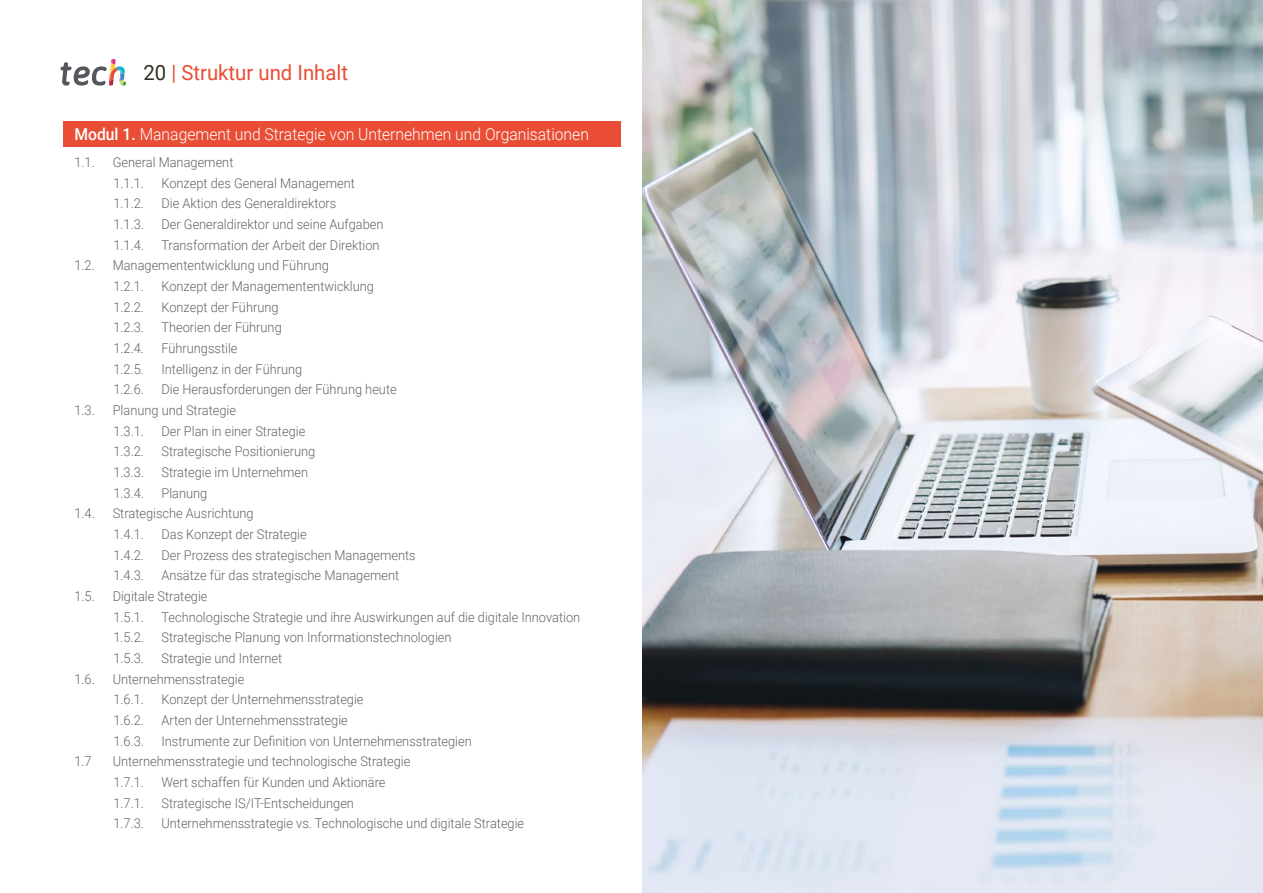
<style>
.page{position:relative;width:1263px;height:893px;background:#fff}
.page>*{position:absolute;margin:0;border:0;box-sizing:border-box;transform-origin:0 0}
.t1{font:21px "Roboto";color:#e94d35}
.t2{font:300 16.5px "Roboto";color:#fff;scale:.95 1}
.t3{font:300 13.5px/20.7px "Roboto";color:#61646a;scale:.95 1}
.s1{color:#312e20}
.s2{font-weight:500}
</style>
<div class="page">
<svg style="left:61px;top:59px;width:65px;height:27px"></svg>
<img style="left:642px;top:0;width:621px;height:893px">
<div style="left:63px;top:121px;width:558px;height:25px;background:#e94d35"></div>
<h1 class="t1" style="left:144px;top:57px;width:206px"><span class="s1">20</span> | Struktur und Inhalt</h1>
<p class="t2" style="left:74px;top:123px;width:543px"><span class="s2">Modul 1.</span> Management und Strategie von Unternehmen und Organisationen</p>
<p class="t3" style="left:74px;top:151px;width:23px">1.1.</p>
<p class="t3" style="left:113px;top:151px;width:129px">General Management<br>1.1.1.</p>
<p class="t3" style="left:161px;top:172px;width:205px">Konzept des General Management</p>
<p class="t3" style="left:113px;top:193px;width:34px">1.1.2.</p>
<p class="t3" style="left:161px;top:193px;width:186px">Die Aktion des Generaldirektors</p>
<p class="t3" style="left:113px;top:213px;width:34px">1.1.3.</p>
<p class="t3" style="left:161px;top:213px;width:235px">Der Generaldirektor und seine Aufgaben</p>
<p class="t3" style="left:113px;top:234px;width:34px">1.1.4.</p>
<p class="t3" style="left:161px;top:234px;width:231px">Transformation der Arbeit der Direktion</p>
<p class="t3" style="left:74px;top:255px;width:23px">1.2.</p>
<p class="t3" style="left:113px;top:255px;width:229px">Managemententwicklung und Führung<br>1.2.1.</p>
<p class="t3" style="left:161px;top:275px;width:225px">Konzept der Managemententwicklung</p>
<p class="t3" style="left:113px;top:296px;width:34px">1.2.2.</p>
<p class="t3" style="left:161px;top:296px;width:125px">Konzept der Führung</p>
<p class="t3" style="left:113px;top:317px;width:34px">1.2.3.</p>
<p class="t3" style="left:161px;top:317px;width:128px">Theorien der Führung</p>
<p class="t3" style="left:113px;top:337px;width:34px">1.2.4.</p>
<p class="t3" style="left:161px;top:337px;width:82px">Führungsstile</p>
<p class="t3" style="left:113px;top:358px;width:34px">1.2.5.</p>
<p class="t3" style="left:161px;top:358px;width:150px">Intelligenz in der Führung</p>
<p class="t3" style="left:113px;top:379px;width:34px">1.2.6.</p>
<p class="t3" style="left:161px;top:379px;width:249px">Die Herausforderungen der Führung heute</p>
<p class="t3" style="left:74px;top:399px;width:23px">1.3.</p>
<p class="t3" style="left:113px;top:399px;width:131px">Planung und Strategie<br>1.3.1.</p>
<p class="t3" style="left:161px;top:420px;width:153px">Der Plan in einer Strategie</p>
<p class="t3" style="left:113px;top:441px;width:34px">1.3.2.</p>
<p class="t3" style="left:161px;top:441px;width:163px">Strategische Positionierung</p>
<p class="t3" style="left:113px;top:461px;width:34px">1.3.3.</p>
<p class="t3" style="left:161px;top:461px;width:156px">Strategie im Unternehmen</p>
<p class="t3" style="left:113px;top:482px;width:34px">1.3.4.</p>
<p class="t3" style="left:161px;top:482px;width:50px">Planung</p>
<p class="t3" style="left:74px;top:503px;width:23px">1.4.</p>
<p class="t3" style="left:113px;top:503px;width:150px">Strategische Ausrichtung<br>1.4.1.</p>
<p class="t3" style="left:161px;top:523px;width:154px">Das Konzept der Strategie</p>
<p class="t3" style="left:113px;top:544px;width:34px">1.4.2.</p>
<p class="t3" style="left:161px;top:544px;width:269px">Der Prozess des strategischen Managements</p>
<p class="t3" style="left:113px;top:565px;width:34px">1.4.3.</p>
<p class="t3" style="left:161px;top:565px;width:252px">Ansätze für das strategische Management</p>
<p class="t3" style="left:74px;top:585px;width:23px">1.5.</p>
<p class="t3" style="left:113px;top:585px;width:101px">Digitale Strategie<br>1.5.1.</p>
<p class="t3" style="left:161px;top:606px;width:442px">Technologische Strategie und ihre Auswirkungen auf die digitale Innovation</p>
<p class="t3" style="left:113px;top:627px;width:34px">1.5.2.</p>
<p class="t3" style="left:161px;top:627px;width:307px">Strategische Planung von Informationstechnologien</p>
<p class="t3" style="left:113px;top:647px;width:34px">1.5.3.</p>
<p class="t3" style="left:161px;top:647px;width:129px">Strategie und Internet</p>
<p class="t3" style="left:74px;top:668px;width:23px">1.6.</p>
<p class="t3" style="left:113px;top:668px;width:140px">Unternehmensstrategie<br>1.6.1.</p>
<p class="t3" style="left:161px;top:689px;width:214px">Konzept der Unternehmensstrategie</p>
<p class="t3" style="left:113px;top:709px;width:34px">1.6.2.</p>
<p class="t3" style="left:161px;top:709px;width:198px">Arten der Unternehmensstrategie</p>
<p class="t3" style="left:113px;top:730px;width:34px">1.6.3.</p>
<p class="t3" style="left:161px;top:730px;width:328px">Instrumente zur Definition von Unternehmensstrategien</p>
<p class="t3" style="left:74px;top:751px;width:20px">1.7</p>
<p class="t3" style="left:113px;top:751px;width:315px">Unternehmensstrategie und technologische Strategie<br>1.7.1.</p>
<p class="t3" style="left:161px;top:771px;width:237px">Wert schaffen für Kunden und Aktionäre</p>
<p class="t3" style="left:113px;top:792px;width:34px">1.7.1.</p>
<p class="t3" style="left:161px;top:792px;width:204px">Strategische IS/IT-Entscheidungen</p>
<p class="t3" style="left:113px;top:813px;width:34px">1.7.3.</p>
<p class="t3" style="left:161px;top:813px;width:383px">Unternehmensstrategie vs. Technologische und digitale Strategie</p>
</div>
